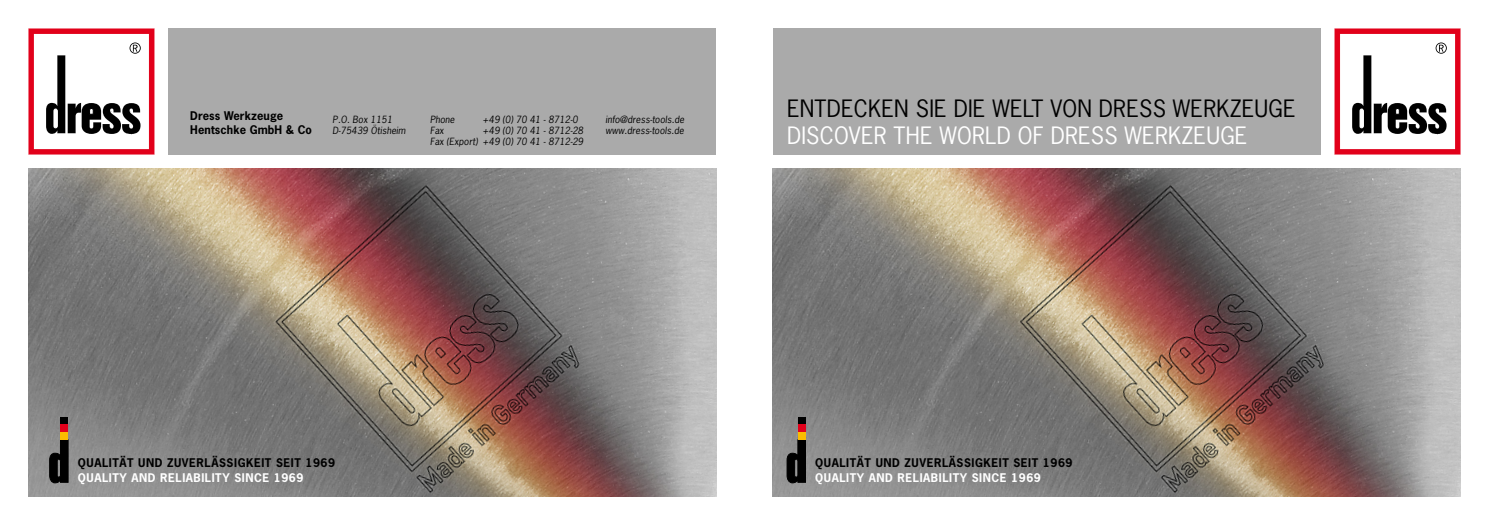
<style>
.page{position:relative;width:1489px;height:525px;background:#fff}
.page>*{position:absolute;margin:0;border:0;box-sizing:border-box;transform-origin:0 0}
.t1{font:22.5px "News Gothic";letter-spacing:.01em;color:#000}
.t2{font:22.5px "News Gothic";letter-spacing:.01em;color:#fff}
.t3{font:700 11.25px/14.2px "News Gothic";letter-spacing:.05em;color:#000}
.t4{font:700 11.25px "News Gothic";letter-spacing:.05em;color:#fff}
.t5{font:italic 9.38px/11.2px "News Gothic";letter-spacing:.01em;color:#000}
</style>
<div class="page">
<img style="left:772px;top:169px;width:688px;height:327px">
<img style="left:28px;top:169px;width:688px;height:327px">
<svg style="left:28px;top:28px;width:126px;height:126px"></svg>
<div style="left:169px;top:28px;width:547px;height:126px;background:#aaa"></div>
<svg style="left:50px;top:439px;width:18px;height:43px"></svg>
<div style="left:60px;top:417px;width:8px;height:7px;background:#000"></div>
<div style="left:60px;top:424px;width:8px;height:8px;background:#e2001a"></div>
<div style="left:60px;top:432px;width:8px;height:7px;background:#fabb00"></div>
<svg style="left:1334px;top:28px;width:126px;height:126px"></svg>
<div style="left:772px;top:28px;width:548px;height:126px;background:#aaa"></div>
<svg style="left:787px;top:439px;width:18px;height:43px"></svg>
<div style="left:797px;top:417px;width:8px;height:7px;background:#000"></div>
<div style="left:797px;top:424px;width:8px;height:8px;background:#e2001a"></div>
<div style="left:797px;top:432px;width:8px;height:7px;background:#fabb00"></div>
<p class="t3" style="left:190px;top:108px;width:123px">DRESS WERKZEUGE<br>HENTSCHKE GMBH &amp; CO</p>
<p class="t5" style="left:332px;top:113px;width:75px">P.O. Box 1151<br>D-75439 Ötisheim</p>
<p class="t5" style="left:605px;top:113px;width:81px">info@dress-tools.de www.dress-tools.de</p>
<p class="t5" style="left:430px;top:113px;width:26px">Phone</p>
<p class="t5" style="left:482px;top:113px;width:97px">+49 (0) 70 41 - 8712-0</p>
<p class="t5" style="left:430px;top:124px;width:15px">Fax</p>
<p class="t5" style="left:430px;top:124px;width:155px;text-align:right">+49 (0) 70 41 - 8712-28<br>Fax (Export) +49 (0) 70 41 - 8712-29</p>
<h1 class="t1" style="left:787px;top:94px;width:353px">ENTDECKEN SIE DIE WELT VON DRESS</h1>
<h1 class="t1" style="left:1172px;top:94px;width:122px">WERKZEUGE</h1>
<h1 class="t2" style="left:787px;top:121px;width:459px">DISCOVER THE WORLD OF DRESS WERKZEUGE</h1>
<p class="t3" style="left:78px;top:454px;width:259px">QUALITÄT UND ZUVERLÄSSIGKEIT SEIT 1969</p>
<p class="t4" style="left:78px;top:469px;width:227px">QUALITY AND RELIABILITY SINCE 1969</p>
<p class="t3" style="left:815px;top:454px;width:259px">QUALITÄT UND ZUVERLÄSSIGKEIT SEIT 1969</p>
<p class="t4" style="left:815px;top:469px;width:227px">QUALITY AND RELIABILITY SINCE 1969</p>
</div>
